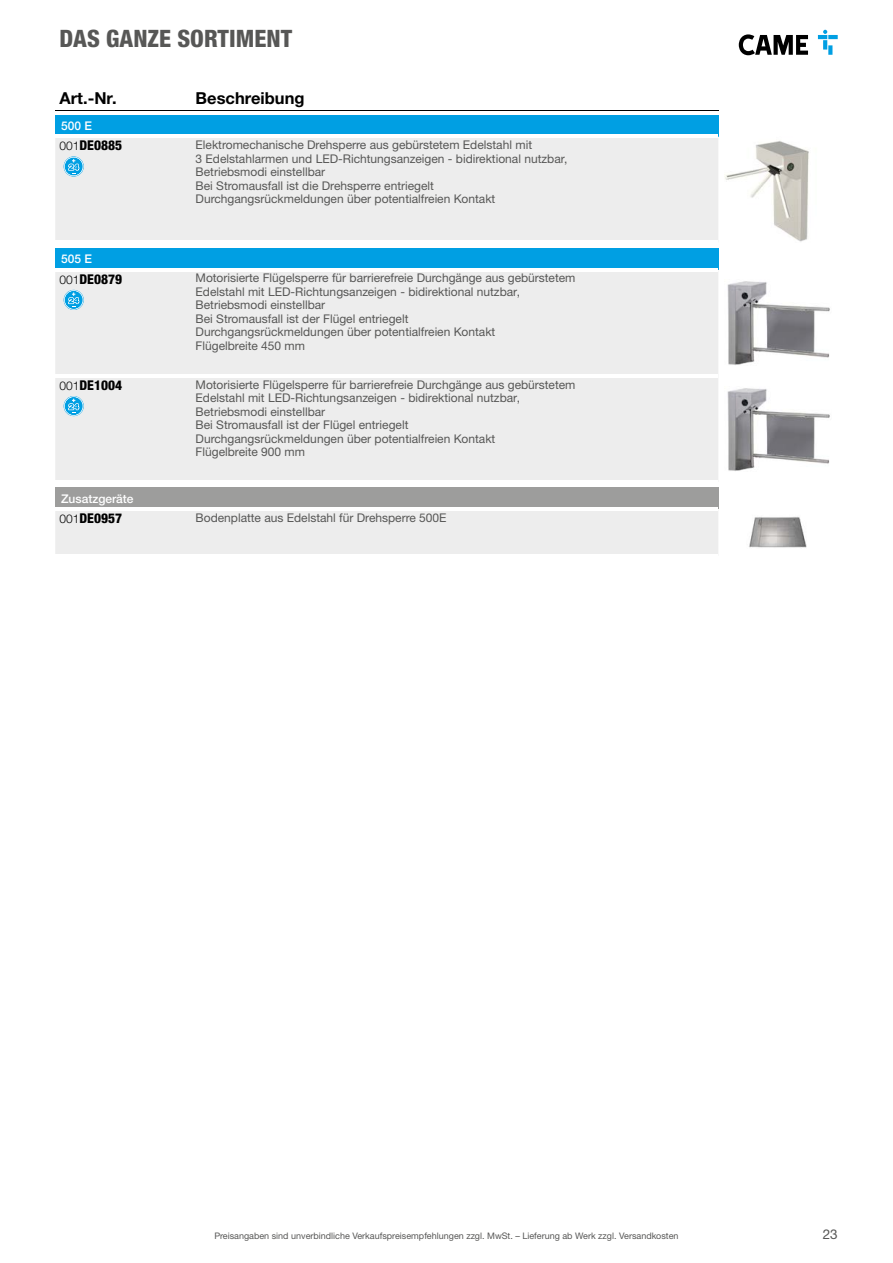
<style>
.page{position:relative;width:893px;height:1263px;background:#fff}
.page>*{position:absolute;margin:0;border:0;box-sizing:border-box;transform-origin:0 0}
.t1{font:800 condensed 24px "Helvetica Neue LTW1 G";color:#575756}
.t2{font:700 16.5px "Helvetica Neue LTW1 G";color:#000}
.t3{font:800 condensed 13.5px "Helvetica Neue LTW1 G";color:#000}
.t4{font:13.5px "Helvetica Neue LTW1 G";color:#575756}
.t5{font:12px/13.5px "Helvetica Neue LTW1 G";color:#575756}
.t6{font:500 12px "Helvetica Neue LTW1 G";color:#fff}
.t7{font:9px "Helvetica Neue LTW1 G";color:#575756}
.s1{font-weight:300;font-stretch:normal;font-size:12px}
</style>
<div class="page">
<svg style="left:739px;top:34px;width:69px;height:21px"></svg>
<svg style="left:828px;top:35px;width:10px;height:4px"></svg>
<svg style="left:823px;top:40px;width:4px;height:10px"></svg>
<svg style="left:828px;top:45px;width:4px;height:10px"></svg>
<svg style="left:818px;top:30px;width:9px;height:9px"></svg>
<hr style="left:55px;top:110px;width:136px;height:1px;background:#000">
<hr style="left:191px;top:110px;width:213px;height:1px;background:#000">
<hr style="left:404px;top:110px;width:314px;height:1px;background:#000">
<div style="left:55px;top:115px;width:663px;height:21px;background:#009fe3"></div>
<div style="left:55px;top:138px;width:663px;height:102px;background:#ededed"></div>
<hr style="left:55px;top:135px;width:136px;height:3px;background:#fff">
<hr style="left:191px;top:135px;width:429px;height:3px;background:#fff">
<hr style="left:620px;top:135px;width:98px;height:3px;background:#fff">
<svg style="left:64px;top:156px;width:20px;height:21px"></svg>
<img style="left:725px;top:141px;width:84px;height:101px">
<div style="left:55px;top:248px;width:663px;height:22px;background:#009fe3"></div>
<div style="left:55px;top:272px;width:663px;height:208px;background:#ededed"></div>
<hr style="left:55px;top:268px;width:136px;height:3px;background:#fff">
<hr style="left:55px;top:374px;width:136px;height:3px;background:#fff">
<hr style="left:191px;top:268px;width:429px;height:3px;background:#fff">
<hr style="left:191px;top:374px;width:429px;height:3px;background:#fff">
<hr style="left:620px;top:268px;width:98px;height:3px;background:#fff">
<hr style="left:620px;top:374px;width:98px;height:3px;background:#fff">
<svg style="left:64px;top:290px;width:20px;height:20px"></svg>
<img style="left:727px;top:281px;width:103px;height:84px">
<svg style="left:64px;top:396px;width:20px;height:20px"></svg>
<img style="left:727px;top:388px;width:103px;height:83px">
<div style="left:55px;top:488px;width:663px;height:21px;background:#9d9d9c"></div>
<div style="left:55px;top:511px;width:663px;height:43px;background:#ededed"></div>
<hr style="left:55px;top:507px;width:136px;height:3px;background:#fff">
<hr style="left:191px;top:507px;width:429px;height:3px;background:#fff">
<hr style="left:620px;top:507px;width:98px;height:3px;background:#fff">
<img style="left:749px;top:516px;width:58px;height:32px">
<h1 class="t1" style="left:60px;top:24px;width:234px">DAS GANZE SORTIMENT</h1>
<h2 class="t2" style="left:60px;top:88px;width:59px">Art.-Nr.</h2>
<h2 class="t2" style="left:196px;top:88px;width:110px">Beschreibung</h2>
<p class="t6" style="left:61px;top:118px;width:32px">500 E</p>
<p class="t3" style="left:60px;top:137px;width:64px"><span class="s1">001</span>DE0885</p>
<p class="t5" style="left:196px;top:138px;width:373px">Elektromechanische Drehsperre aus gebürstetem Edelstahl mit<br>3 Edelstahlarmen und LED-Richtungsanzeigen - bidirektional nutzbar, Betriebsmodi einstellbar<br>Bei Stromausfall ist die Drehsperre entriegelt Durchgangsrückmeldungen über potentialfreien Kontakt</p>
<p class="t6" style="left:61px;top:252px;width:32px">505 E</p>
<p class="t3" style="left:60px;top:270px;width:64px"><span class="s1">001</span>DE0879</p>
<p class="t5" style="left:196px;top:271px;width:381px">Motorisierte Flügelsperre für barrierefreie Durchgänge aus gebürstetem Edelstahl mit LED-Richtungsanzeigen - bidirektional nutzbar, Betriebsmodi einstellbar<br>Bei Stromausfall ist der Flügel entriegelt<br>Durchgangsrückmeldungen über potentialfreien Kontakt<br>Flügelbreite 450 mm</p>
<p class="t3" style="left:60px;top:377px;width:64px"><span class="s1">001</span>DE1004</p>
<p class="t5" style="left:196px;top:377px;width:381px">Motorisierte Flügelsperre für barrierefreie Durchgänge aus gebürstetem Edelstahl mit LED-Richtungsanzeigen - bidirektional nutzbar, Betriebsmodi einstellbar<br>Bei Stromausfall ist der Flügel entriegelt<br>Durchgangsrückmeldungen über potentialfreien Kontakt<br>Flügelbreite 900 mm</p>
<p class="t6" style="left:61px;top:491px;width:74px">Zusatzgeräte</p>
<p class="t3" style="left:60px;top:510px;width:64px"><span class="s1">001</span>DE0957</p>
<p class="t5" style="left:196px;top:511px;width:253px">Bodenplatte aus Edelstahl für Drehsperre 500E</p>
<p class="t7" style="left:214px;top:1230px;width:465px">Preisangaben sind unverbindliche Verkaufspreisempfehlungen zzgl. MwSt. – Lieferung ab Werk zzgl. Versandkosten</p>
<p class="t4" style="left:823px;top:1225px;width:17px">23</p>
</div>
